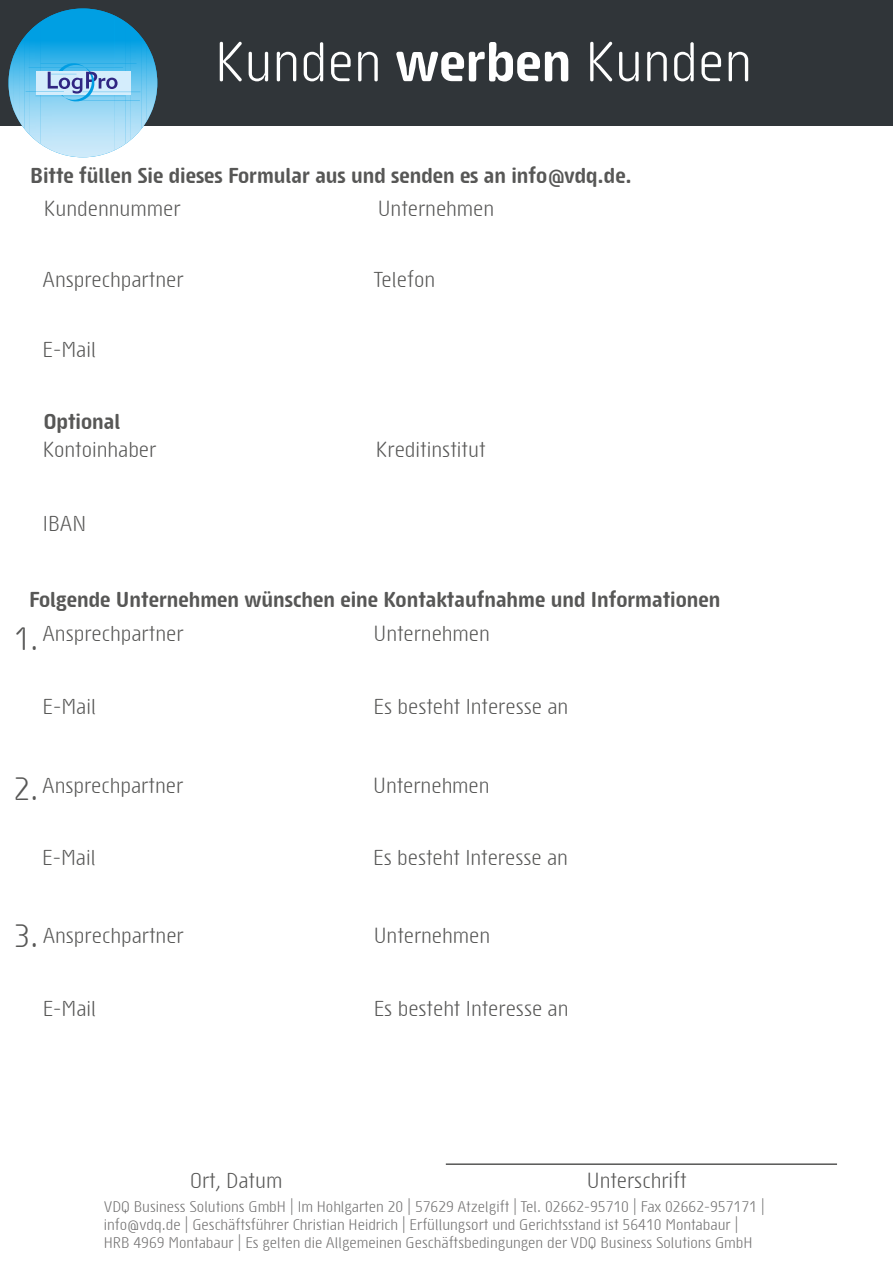
<style>
.page{position:relative;width:893px;height:1263px;background:#fff}
.page>*{position:absolute;margin:0;border:0;box-sizing:border-box;transform-origin:0 0}
.t1{font:54px "Sys TT";color:#fff}
.t2{font:31.5px "Sys TT";color:#575756}
.t3{font:21px "Sys TT";color:#575756}
.t4{font:700 21px "Sys TT";color:#575756}
.t5{font:15px/18px "Sys TT";color:#706f6f}
.s1{font-weight:700}
</style>
<div class="page">
<div style="left:0;top:0;width:893px;height:125px;background:#303539"></div>
<img style="left:51px;top:9px;width:64px;height:148px">
<img style="left:40px;top:16px;width:11px;height:134px">
<img style="left:115px;top:16px;width:11px;height:134px">
<img style="left:35px;top:22px;width:5px;height:122px">
<img style="left:125px;top:22px;width:6px;height:122px">
<img style="left:30px;top:26px;width:5px;height:114px">
<img style="left:131px;top:26px;width:5px;height:114px">
<img style="left:24px;top:31px;width:6px;height:104px">
<img style="left:136px;top:31px;width:5px;height:104px">
<img style="left:19px;top:37px;width:6px;height:92px">
<img style="left:141px;top:37px;width:6px;height:92px">
<img style="left:14px;top:45px;width:5px;height:76px">
<img style="left:147px;top:45px;width:5px;height:76px">
<img style="left:9px;top:55px;width:5px;height:56px">
<img style="left:152px;top:55px;width:5px;height:56px">
<svg style="left:26px;top:62px;width:114px;height:41px;background:#84c2e8"></svg>
<hr style="left:446px;top:1163px;width:391px;height:2px;background:#575756">
<h1 class="t1" style="left:215px;top:26px;width:539px">Kunden <span class="s1">werben</span> Kunden</h1>
<h3 class="t4" style="left:30px;top:162px;width:603px">Bitte füllen Sie dieses Formular aus und senden es an info@vdq.de.</h3>
<h3 class="t3" style="left:44px;top:195px;width:138px">Kundennummer</h3>
<h3 class="t3" style="left:378px;top:195px;width:118px">Unternehmen</h3>
<h3 class="t3" style="left:43px;top:265px;width:143px">Ansprechpartner</h3>
<h3 class="t3" style="left:373px;top:265px;width:63px">Telefon</h3>
<h3 class="t3" style="left:43px;top:336px;width:55px">E-Mail</h3>
<h3 class="t4" style="left:44px;top:407px;width:78px">Optional</h3>
<h3 class="t3" style="left:43px;top:436px;width:115px">Kontoinhaber</h3>
<h3 class="t3" style="left:43px;top:510px;width:45px">IBAN</h3>
<h3 class="t3" style="left:376px;top:436px;width:111px">Kreditinstitut</h3>
<h3 class="t4" style="left:29px;top:585px;width:693px">Folgende Unternehmen wünschen eine Kontaktaufnahme und Informationen</h3>
<h3 class="t3" style="left:42px;top:620px;width:143px">Ansprechpartner</h3>
<h3 class="t3" style="left:373px;top:620px;width:118px">Unternehmen</h3>
<h2 class="t2" style="left:14px;top:618px;width:26px">1.</h2>
<h3 class="t3" style="left:43px;top:693px;width:55px">E-Mail</h3>
<h3 class="t3" style="left:373px;top:693px;width:196px">Es besteht Interesse an</h3>
<h3 class="t3" style="left:42px;top:771px;width:143px">Ansprechpartner</h3>
<h3 class="t3" style="left:373px;top:771px;width:118px">Unternehmen</h3>
<h2 class="t2" style="left:14px;top:768px;width:26px">2.</h2>
<h3 class="t3" style="left:42px;top:844px;width:55px">E-Mail</h3>
<h3 class="t3" style="left:373px;top:844px;width:196px">Es besteht Interesse an</h3>
<h2 class="t2" style="left:14px;top:915px;width:26px">3.</h2>
<h3 class="t3" style="left:43px;top:921px;width:143px">Ansprechpartner</h3>
<h3 class="t3" style="left:374px;top:921px;width:118px">Unternehmen</h3>
<h3 class="t3" style="left:43px;top:994px;width:55px">E-Mail</h3>
<h3 class="t3" style="left:374px;top:994px;width:196px">Es besteht Interesse an</h3>
<h3 class="t3" style="left:190px;top:1166px;width:94px">Ort, Datum</h3>
<h3 class="t3" style="left:587px;top:1166px;width:101px">Unterschrift</h3>
<p class="t5" style="left:104px;top:1197px;width:662px">VDQ Business Solutions GmbH | Im Hohlgarten 20 | 57629 Atzelgift | Tel. 02662-95710 | Fax 02662-957171 | info@vdq.de | Geschäftsführer Christian Heidrich | Erfüllungsort und Gerichtsstand ist 56410 Montabaur |<br>HRB 4969 Montabaur | Es gelten die Allgemeinen Geschäftsbedingungen der VDQ Business Solutions GmbH</p>
</div>
